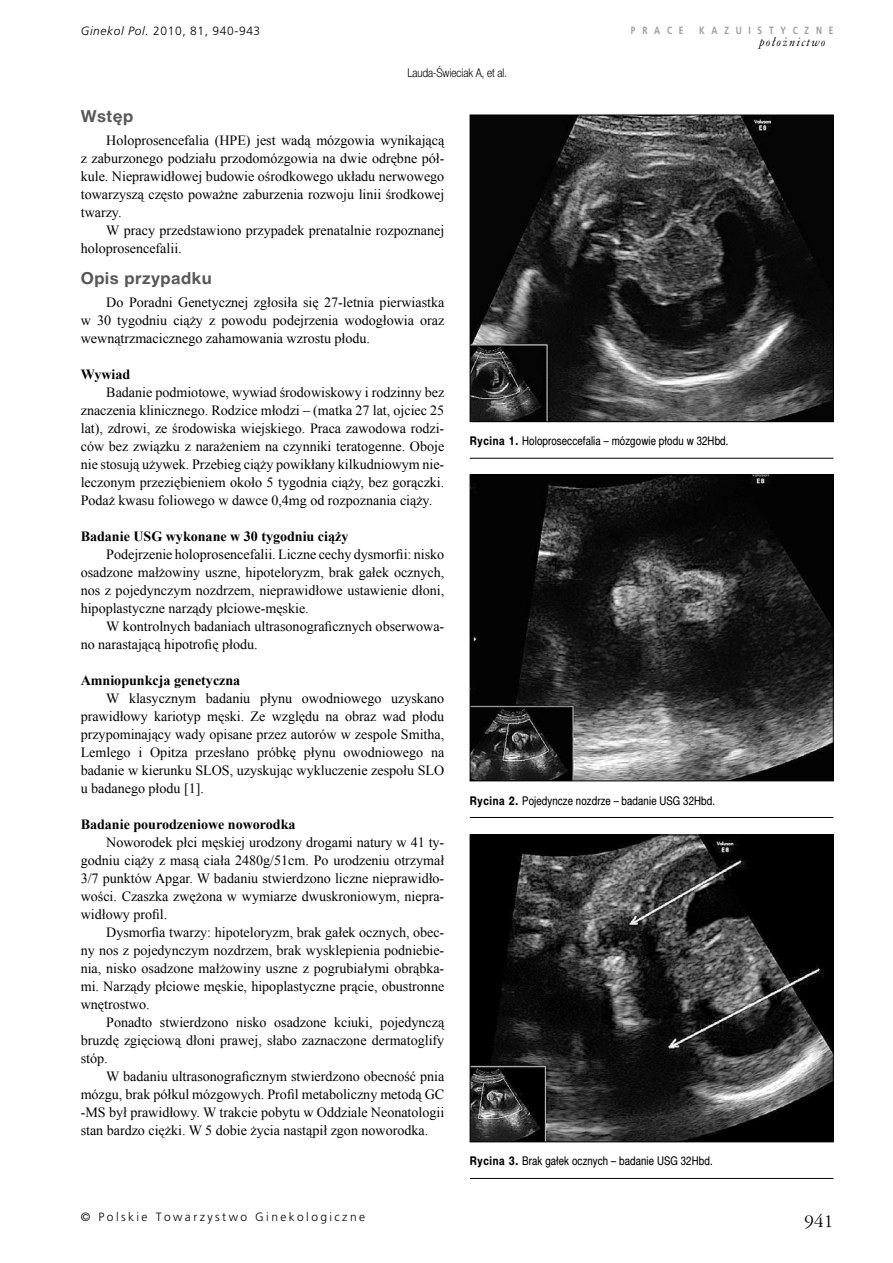
<style>
.page{position:relative;width:893px;height:1263px;background:#fff}
.page>*{position:absolute;margin:0;border:0;box-sizing:border-box;transform-origin:0 0}
.t1{font:19.5px "American Garamond PL";color:#000}
.t2{font:700 16.5px "Switzer EFN";letter-spacing:.025em;color:#58585a}
.t3{font:14.1px/18px "Times New Roman";color:#000;text-align:justify}
.t4{font:700 14.1px "Times New Roman";color:#000}
.t5{font:italic 13.5px "American Garamond PL";letter-spacing:.1em;color:#000}
.t6{font:12px "Switzer Cnd EFN";letter-spacing:.01em;color:#000}
.t7{font:300 12px "Pfrutiger";letter-spacing:.2em;color:#000}
.t8{font:300 12px "Pfrutiger";letter-spacing:.05em;color:#000}
.t9{font:12px "Switzer Cnd EFN Light";color:#000}
.t10{font:700 10.5px "Pfrutiger";letter-spacing:.8em;color:#9c9d9f;scale:.8 1}
.s1{font-style:italic}
.s2{font-weight:700}
</style>
<div class="page">
<img style="left:472px;top:117px;width:359px;height:303px">
<div style="left:470px;top:115px;width:363px;height:307px;border:1px solid #000"></div>
<hr style="left:470px;top:458px;width:363px;height:1px;background:#000">
<img style="left:472px;top:477px;width:359px;height:302px">
<div style="left:470px;top:475px;width:363px;height:306px;border:1px solid #000"></div>
<hr style="left:470px;top:817px;width:363px;height:1px;background:#000">
<img style="left:472px;top:837px;width:359px;height:303px">
<div style="left:470px;top:835px;width:363px;height:307px;border:1px solid #000"></div>
<hr style="left:470px;top:1178px;width:363px;height:1px;background:#000">
<p class="t8" style="left:81px;top:24px;width:181px"><span class="s1">Ginekol Pol.</span> 2010, 81, 940-943</p>
<p class="t9" style="left:407px;top:65px;width:101px">Lauda-Świeciak A, et al.</p>
<p class="t10" style="left:631px;top:24px;width:67px">PRACE</p>
<p class="t10" style="left:699px;top:24px;width:169px">KAZUISTYCZNE</p>
<p class="t5" style="left:760px;top:34px;width:68px">po∏o˝nictwo</p>
<p class="t2" style="left:81px;top:107px;width:54px">Wstęp</p>
<p class="t3" style="left:106px;top:131px;width:340px">Holoprosencefalia (HPE) jest wadą mózgowia wynikającą</p>
<p class="t3" style="left:81px;top:149px;width:365px">z zaburzonego podziału przodomózgowia na dwie odrębne pół-</p>
<p class="t3" style="left:81px;top:167px;width:365px">kule. Nieprawidłowej budowie ośrodkowego układu nerwowego</p>
<p class="t3" style="left:81px;top:185px;width:365px">towarzyszą często poważne zaburzenia rozwoju linii środkowej</p>
<p class="t3" style="left:81px;top:203px;width:42px">twarzy.</p>
<p class="t3" style="left:106px;top:221px;width:340px">W pracy przedstawiono przypadek prenatalnie rozpoznanej</p>
<p class="t3" style="left:81px;top:239px;width:102px">holoprosencefalii.</p>
<p class="t2" style="left:81px;top:269px;width:132px">Opis przypadku</p>
<p class="t3" style="left:81px;top:293px;width:365px;text-indent:26px">Do Poradni Genetycznej zgłosiła się 27-letnia pierwiastka w 30 tygodniu ciąży z powodu podejrzenia wodogłowia oraz wewnątrzmacicznego zahamowania wzrostu płodu.</p>
<p class="t4" style="left:81px;top:364px;width:51px">Wywiad</p>
<p class="t3" style="left:106px;top:383px;width:340px">Badanie podmiotowe, wywiad środowiskowy i rodzinny bez</p>
<p class="t3" style="left:81px;top:401px;width:365px">znaczenia klinicznego. Rodzice młodzi – (matka 27 lat, ojciec 25</p>
<p class="t3" style="left:81px;top:419px;width:365px">lat), zdrowi, ze środowiska wiejskiego. Praca zawodowa rodzi-</p>
<p class="t3" style="left:81px;top:437px;width:365px">ców bez związku z narażeniem na czynniki teratogenne. Oboje</p>
<p class="t3" style="left:81px;top:455px;width:365px">nie stosują używek. Przebieg ciąży powikłany kilkudniowym nie-</p>
<p class="t3" style="left:81px;top:473px;width:365px">leczonym przeziębieniem około 5 tygodnia ciąży, bez gorączki.</p>
<p class="t3" style="left:81px;top:491px;width:353px">Podaż kwasu foliowego w dawce 0,4mg od rozpoznania ciąży.</p>
<p class="t4" style="left:81px;top:526px;width:269px">Badanie USG wykonane w 30 tygodniu ciąży</p>
<p class="t3" style="left:106px;top:545px;width:340px">Podejrzenie holoprosencefalii. Liczne cechy dysmorfii: nisko</p>
<p class="t3" style="left:81px;top:563px;width:365px">osadzone małżowiny uszne, hipoteloryzm, brak gałek ocznych,</p>
<p class="t3" style="left:81px;top:581px;width:365px">nos z pojedynczym nozdrzem, nieprawidłowe ustawienie dłoni,</p>
<p class="t3" style="left:81px;top:599px;width:230px">hipoplastyczne narządy płciowe-męskie.</p>
<p class="t3" style="left:106px;top:617px;width:340px">W kontrolnych badaniach ultrasonograficznych obserwowa-</p>
<p class="t3" style="left:81px;top:635px;width:178px">no narastającą hipotrofię płodu.</p>
<p class="t4" style="left:81px;top:670px;width:161px">Amniopunkcja genetyczna</p>
<p class="t3" style="left:106px;top:689px;width:340px">W klasycznym badaniu płynu owodniowego uzyskano</p>
<p class="t3" style="left:81px;top:707px;width:365px">prawidłowy kariotyp męski. Ze względu na obraz wad płodu</p>
<p class="t3" style="left:81px;top:725px;width:365px">przypominający wady opisane przez autorów w zespole Smitha,</p>
<p class="t3" style="left:81px;top:743px;width:365px">Lemlego i Opitza przesłano próbkę płynu owodniowego na</p>
<p class="t3" style="left:81px;top:761px;width:365px">badanie w kierunku SLOS, uzyskując wykluczenie zespołu SLO</p>
<p class="t3" style="left:81px;top:779px;width:125px">u badanego płodu [1].</p>
<p class="t4" style="left:81px;top:814px;width:216px">Badanie pourodzeniowe noworodka</p>
<p class="t3" style="left:106px;top:833px;width:340px">Noworodek płci męskiej urodzony drogami natury w 41 ty-</p>
<p class="t3" style="left:81px;top:851px;width:365px">godniu ciąży z masą ciała 2480g/51cm. Po urodzeniu otrzymał</p>
<p class="t3" style="left:81px;top:869px;width:365px">3/7 punktów Apgar. W badaniu stwierdzono liczne nieprawidło-</p>
<p class="t3" style="left:81px;top:887px;width:365px">wości. Czaszka zwężona w wymiarze dwuskroniowym, niepra-</p>
<p class="t3" style="left:81px;top:905px;width:88px">widłowy profil.</p>
<p class="t3" style="left:106px;top:923px;width:340px">Dysmorfia twarzy: hipoteloryzm, brak gałek ocznych, obec-</p>
<p class="t3" style="left:81px;top:941px;width:365px">ny nos z pojedynczym nozdrzem, brak wysklepienia podniebie-</p>
<p class="t3" style="left:81px;top:959px;width:365px">nia, nisko osadzone małżowiny uszne z pogrubiałymi obrąbka-</p>
<p class="t3" style="left:81px;top:977px;width:365px">mi. Narządy płciowe męskie, hipoplastyczne prącie, obustronne</p>
<p class="t3" style="left:81px;top:995px;width:71px">wnętrostwo.</p>
<p class="t3" style="left:106px;top:1013px;width:340px">Ponadto stwierdzono nisko osadzone kciuki, pojedynczą</p>
<p class="t3" style="left:81px;top:1031px;width:365px">bruzdę zgięciową dłoni prawej, słabo zaznaczone dermatoglify</p>
<p class="t3" style="left:81px;top:1049px;width:28px">stóp.</p>
<p class="t3" style="left:106px;top:1067px;width:340px">W badaniu ultrasonograficznym stwierdzono obecność pnia</p>
<p class="t3" style="left:81px;top:1085px;width:365px">mózgu, brak półkul mózgowych. Profil metaboliczny metodą GC</p>
<p class="t3" style="left:81px;top:1103px;width:365px">-MS był prawidłowy. W trakcie pobytu w Oddziale Neonatologii</p>
<p class="t3" style="left:81px;top:1121px;width:349px">stan bardzo ciężki. W 5 dobie życia nastąpił zgon noworodka.</p>
<p class="t6" style="left:470px;top:434px;width:260px"><span class="s2">Rycina 1.</span> Holoproseccefalia – mózgowie płodu w 32Hbd.</p>
<p class="t6" style="left:470px;top:793px;width:247px"><span class="s2">Rycina 2.</span> Pojedyncze nozdrze – badanie USG 32Hbd.</p>
<p class="t6" style="left:470px;top:1154px;width:244px"><span class="s2">Rycina 3.</span> Brak gałek ocznych – badanie USG 32Hbd.</p>
<p class="t7" style="left:81px;top:1211px;width:286px">© Polskie Towarzystwo Ginekologiczne</p>
<p class="t1" style="left:804px;top:1209px;width:30px">941</p>
</div>
